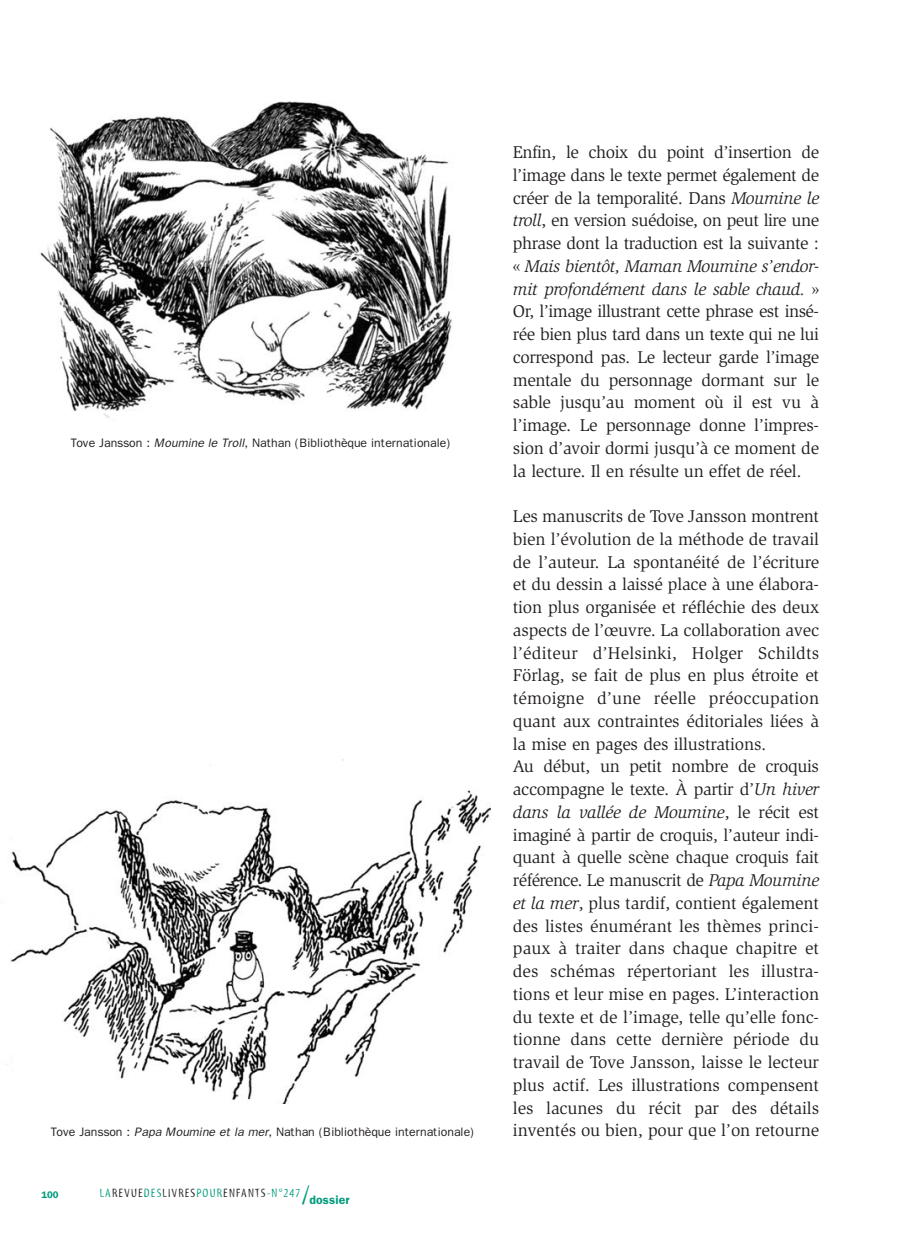
<style>
.page{position:relative;width:919px;height:1241px;background:#fff}
.page>*{position:absolute;margin:0;border:0;box-sizing:border-box;transform-origin:0 0}
.t1{font:17.5px/22.8px "Slimbach";letter-spacing:-.01em;color:#231f20;text-align:justify}
.t2{font:12.25px "Franklin Gothic";letter-spacing:-.005em;color:#231f20}
.t3{font:12.25px "Myriad Tilt";letter-spacing:.1em;color:#231f20}
.t4{font:600 9.62px "Franklin Gothic";color:#009b7b}
.s1{font-style:italic}
.s2{color:#009b7b}
.s3{font-size:26.25px;color:#009b7b}
.s4{font-family:"Franklin Gothic";font-weight:600;color:#009b7b}
</style>
<div class="page">
<img style="left:40px;top:101px;width:412px;height:317px">
<img style="left:6px;top:759px;width:485px;height:344px">
<p class="t2" style="left:71px;top:438px;width:381px">Tove Jansson : <span class="s1">Moumine le Troll</span>, Nathan (Bibliothèque internationale)</p>
<p class="t2" style="left:51px;top:1127px;width:425px">Tove Jansson : <span class="s1">Papa Moumine et la mer</span>, Nathan (Bibliothèque internationale)</p>
<p class="t4" style="left:41px;top:1191px;width:19px">100</p>
<p class="t3" style="left:100px;top:1189px;width:251px"><span class="s2">LA</span>REVUE<span class="s2">DES</span>LIVRES<span class="s2">POUR</span>ENFANTS<span class="s2">-N°247</span><span class="s3">/</span><span class="s4">dossier</span></p>
<p class="t1" style="left:513px;top:142px;width:308px">Enfin, le choix du point d’insertion de l’image dans le texte permet également de créer de la temporalité. Dans <span class="s1">Moumine le troll</span>, en version suédoise, on peut lire une phrase dont la traduction est la suivante : « <span class="s1">Mais bientôt, Maman Moumine s’endor&shy;mit profondément dans le sable chaud.</span> » Or, l’image illustrant cette phrase est insé&shy;rée bien plus tard dans un texte qui ne lui correspond pas. Le lecteur garde l’image mentale du personnage dormant sur le sable jusqu’au moment où il est vu à l’image. Le personnage donne l’impres&shy;sion d’avoir dormi jusqu’à ce moment de la lecture. Il en résulte un effet de réel.</p>
<p class="t1" style="left:513px;top:506px;width:308px;text-align:left">Les manuscrits de Tove Jansson montrent bien l’évolution de la méthode de travail de l’auteur. La spontanéité de l’écriture et du dessin a laissé place à une élabora&shy;tion plus organisée et réfléchie des deux aspects de l’œuvre. La collaboration avec l’éditeur d’Helsinki, Holger Schildts Förlag, se fait de plus en plus étroite et témoigne d’une réelle préoccupation quant aux contraintes éditoriales liées à la mise en pages des illustrations.<br>Au début, un petit nombre de croquis accompagne le texte. À partir d’<span class="s1">Un hiver dans la vallée de Moumine</span>, le récit est imaginé à partir de croquis, l’auteur indi&shy;quant à quelle scène chaque croquis fait référence. Le manuscrit de <span class="s1">Papa Moumine et la mer</span>, plus tardif, contient également des listes énumérant les thèmes princi&shy;paux à traiter dans chaque chapitre et des schémas répertoriant les illustra&shy;tions et leur mise en pages. L’interaction du texte et de l’image, telle qu’elle fonc&shy;tionne dans cette dernière période du travail de Tove Jansson, laisse le lecteur plus actif. Les illustrations compensent les lacunes du récit par des détails inventés ou bien, pour que l’on retourne</p>
</div>
